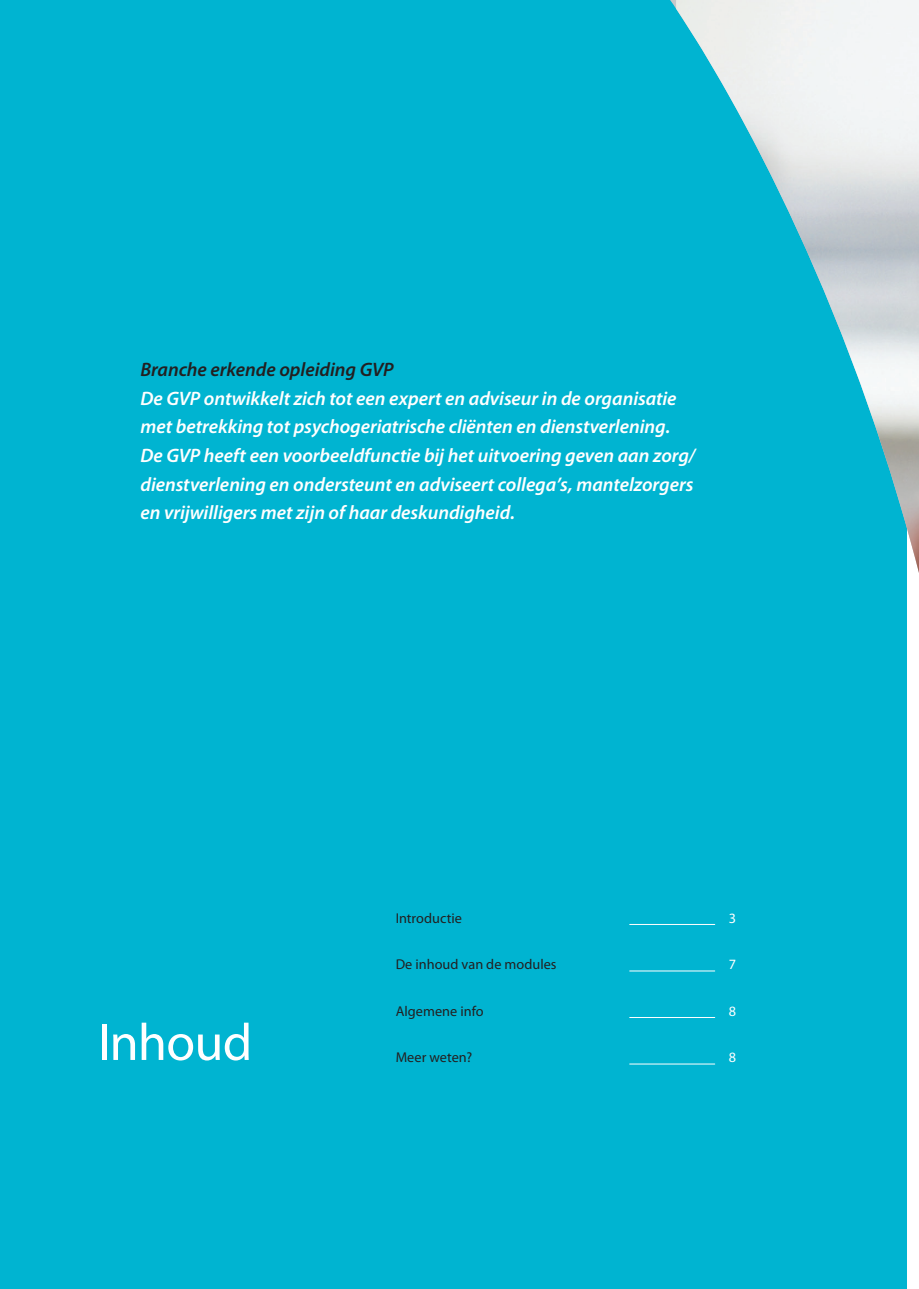
<style>
.page{position:relative;width:919px;height:1289px;background:#fff}
.page>*{position:absolute;margin:0;border:0;box-sizing:border-box;transform-origin:0 0}
.t1{font:52.5px "Myriad Pro";letter-spacing:-.015em;color:#fff}
.t2{font:italic 600 19.5px/28.5px "Myriad Pro";letter-spacing:-.005em;color:#fff}
.t3{font:italic 600 19.5px "Myriad Pro";letter-spacing:-.005em;color:#231f20}
.t4{font:14.25px "Myriad Pro";letter-spacing:.005em;color:#231f20}
.t5{font:14.25px "Myriad Pro";color:#fff}
</style>
<div class="page">
<div style="left:0;top:0;width:906px;height:1288px;background:#00b4d1"></div>
<hr style="left:629px;top:924px;width:85px;height:1px;background:#fff">
<hr style="left:629px;top:970px;width:85px;height:1px;background:#fff">
<hr style="left:629px;top:1017px;width:85px;height:1px;background:#fff">
<hr style="left:629px;top:1063px;width:85px;height:1px;background:#fff">
<img style="left:676px;top:0;width:242px;height:573px">
<p class="t3" style="left:140px;top:357px;width:255px">Branche erkende opleiding GVP</p>
<p class="t2" style="left:140px;top:383px;width:556px">De GVP ontwikkelt zich tot een expert en adviseur in de organisatie met betrekking tot psychogeriatrische cliënten en dienstverlening.<br>De GVP heeft een voorbeeldfunctie bij het uitvoering geven aan zorg/ dienstverlening en ondersteunt en adviseert collega’s, mantelzorgers en vrijwilligers met zijn of haar deskundigheid.</p>
<p class="t1" style="left:98px;top:1009px;width:156px">Inhoud</p>
<p class="t4" style="left:395px;top:909px;width:68px">Introductie</p>
<p class="t5" style="left:728px;top:909px;width:9px">3</p>
<p class="t4" style="left:395px;top:955px;width:162px">De inhoud van de modules</p>
<p class="t5" style="left:728px;top:955px;width:9px">7</p>
<p class="t4" style="left:395px;top:1002px;width:89px">Algemene info</p>
<p class="t5" style="left:728px;top:1002px;width:9px">8</p>
<p class="t4" style="left:395px;top:1048px;width:78px">Meer weten?</p>
<p class="t5" style="left:728px;top:1048px;width:9px">8</p>
</div>
